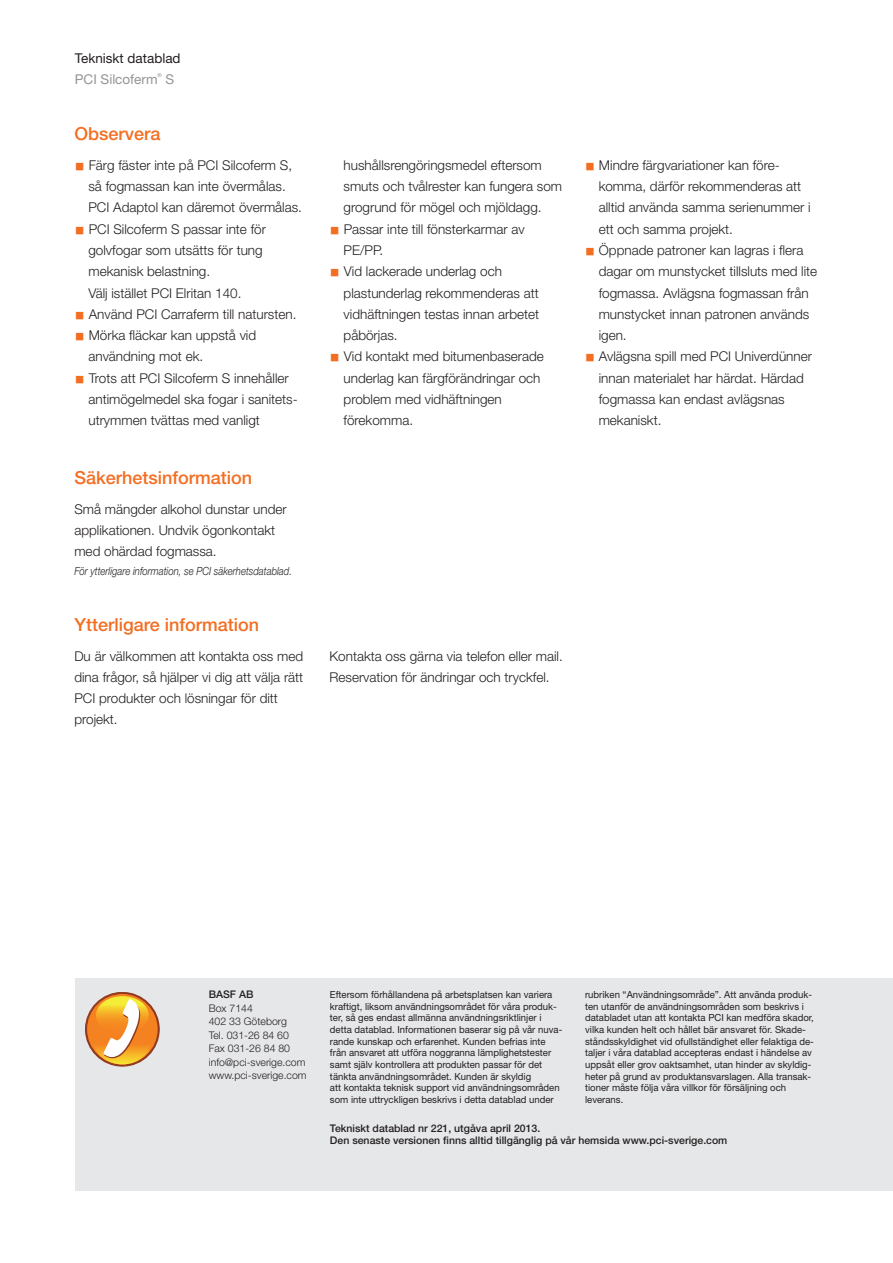
<style>
.page{position:relative;width:893px;height:1263px;background:#fff}
.page>*{position:absolute;margin:0;border:0;box-sizing:border-box;transform-origin:0 0}
.t1{font:500 18px "Helvetica Neue LT Pro";color:#f36e21}
.t2{font:300 13.5px/21.3px "Helvetica Neue LT Pro";color:#231f20}
.t3{font:13.5px "Helvetica Neue LT Pro";color:#231f20}
.t4{font:13.5px "Helvetica Neue LT Pro";color:#939598}
.t5{font:italic 300 11.25px "Helvetica Neue LT Pro";color:#231f20;scale:.85 1}
.t6{font:500 10.5px/12.6px "Helvetica Neue LT Pro";color:#231f20}
.t7{font:300 10.5px/13.5px "Helvetica Neue LT Pro";color:#231f20}
.t8{font:9.75px/11.7px "Helvetica Neue LT Pro";color:#231f20}
.t9{font:5.4px "Helvetica Neue LT Pro";color:#939598}
.s1{font-family:"Li Gothic Med";font-weight:400;font-size:10.5px;color:#f36e21}
</style>
<div class="page">
<div style="left:75px;top:978px;width:818px;height:213px;background:#e6e7e9"></div>
<svg style="left:86px;top:992px;width:73px;height:74px"></svg>
<p class="t3" style="left:75px;top:53px;width:107px">Tekniskt datablad</p>
<p class="t4" style="left:75px;top:74px;width:84px">PCI Silcoferm</p>
<p class="t9" style="left:158px;top:73px;width:6px">®</p>
<p class="t4" style="left:166px;top:74px;width:10px">S</p>
<h1 class="t1" style="left:74px;top:128px;width:88px">Observera</h1>
<p class="t2" style="left:88px;top:156px;width:215px;text-indent:-14px"><span class="s1">■</span> Färg fäster inte på PCI Silcoferm S, så fogmassan kan inte övermålas.<br>PCI Adaptol kan däremot övermålas.</p>
<p class="t2" style="left:88px;top:220px;width:179px;text-indent:-14px"><span class="s1">■</span> PCI Silcoferm S passar inte för golvfogar som utsätts för tung mekanisk belastning.<br>Välj istället PCI Elritan 140.</p>
<p class="t2" style="left:74px;top:305px;width:224px"><span class="s1">■</span> Använd PCI Carraferm till natursten.</p>
<p class="t2" style="left:88px;top:326px;width:169px;text-indent:-14px"><span class="s1">■</span> Mörka fläckar kan uppstå vid användning mot ek.</p>
<p class="t2" style="left:88px;top:368px;width:211px;text-indent:-14px"><span class="s1">■</span> Trots att PCI Silcoferm S innehåller antimögelmedel ska fogar i sanitets&shy;utrymmen tvättas med vanligt</p>
<h1 class="t1" style="left:74px;top:471px;width:179px">Säkerhetsinformation</h1>
<p class="t2" style="left:74px;top:500px;width:214px">Små mängder alkohol dunstar under applikationen. Undvik ögonkontakt med ohärdad fogmassa.</p>
<p class="t5" style="left:74px;top:567px;width:258px">För ytterligare information, se PCI säkerhetsdatablad.</p>
<p class="t2" style="left:344px;top:156px;width:220px">hushållsrengöringsmedel eftersom smuts och tvålrester kan fungera som grogrund för mögel och mjöldagg.</p>
<p class="t2" style="left:344px;top:220px;width:182px;text-indent:-14px"><span class="s1">■</span> Passar inte till fönsterkarmar av<br>PE/PP.</p>
<p class="t2" style="left:344px;top:262px;width:197px;text-indent:-14px"><span class="s1">■</span> Vid lackerade underlag och plastunderlag rekommenderas att vidhäftningen testas innan arbetet påbörjas.</p>
<p class="t2" style="left:344px;top:347px;width:202px;text-indent:-14px"><span class="s1">■</span> Vid kontakt med bitumenbaserade underlag kan färgförändringar och problem med vidhäftningen förekomma.</p>
<h1 class="t1" style="left:74px;top:618px;width:186px">Ytterligare information</h1>
<p class="t2" style="left:74px;top:646px;width:230px">Du är välkommen att kontakta oss med dina frågor, så hjälper vi dig att välja rätt<br>PCI produkter och lösningar för ditt projekt.</p>
<p class="t2" style="left:330px;top:646px;width:235px">Kontakta oss gärna via telefon eller mail.<br>Reservation för ändringar och tryckfel.</p>
<p class="t2" style="left:599px;top:156px;width:213px;text-indent:-14px"><span class="s1">■</span> Mindre färgvariationer kan före&shy;komma, därför rekommenderas att alltid använda samma serienummer i ett och samma projekt.</p>
<p class="t2" style="left:599px;top:241px;width:220px;text-indent:-14px"><span class="s1">■</span> Öppnade patroner kan lagras i flera dagar om munstycket tillsluts med lite fogmassa. Avlägsna fogmassan från munstycket innan patronen används igen.</p>
<p class="t2" style="left:599px;top:347px;width:215px;text-indent:-14px"><span class="s1">■</span> Avlägsna spill med PCI Univerdünner innan materialet har härdat. Härdad fogmassa kan endast avlägsnas mekaniskt.</p>
<p class="t6" style="left:209px;top:989px;width:46px">BASF AB</p>
<p class="t7" style="left:209px;top:1002px;width:99px">Box 7144<br>402 33 Göteborg<br>Tel. 031-26 84 60<br>Fax 031-26 84 80 info@pci-sverige.com www.pci-sverige.com</p>
<p class="t8" style="left:330px;top:989px;width:234px">Eftersom förhållandena på arbetsplatsen kan variera kraftigt, liksom användningsområdet för våra produk&shy;ter, så ges endast allmänna användningsriktlinjer i detta datablad. Informationen baserar sig på vår nuva&shy;rande kunskap och erfarenhet. Kunden befrias inte från ansvaret att utföra noggranna lämplighetstester samt själv kontrollera att produkten passar för det tänkta användningsområdet. Kunden är skyldig<br>att kontakta teknisk support vid användningsområden som inte uttryckligen beskrivs i detta datablad under</p>
<p class="t8" style="left:585px;top:989px;width:230px">rubriken “Användningsområde”. Att använda produk&shy;ten utanför de användningsområden som beskrivs i databladet utan att kontakta PCI kan medföra skador, vilka kunden helt och hållet bär ansvaret för. Skade&shy;ståndsskyldighet vid ofullständighet eller felaktiga de&shy;taljer i våra datablad accepteras endast i händelse av uppsåt eller grov oaktsamhet, utan hinder av skyldig&shy;heter på grund av produktansvarslagen. Alla transak&shy;tioner måste följa våra villkor för försäljning och leverans.</p>
<p class="t6" style="left:330px;top:1123px;width:399px">Tekniskt datablad nr 221, utgåva april 2013.<br>Den senaste versionen finns alltid tillgänglig på vår hemsida www.pci-sverige.com</p>
</div>
